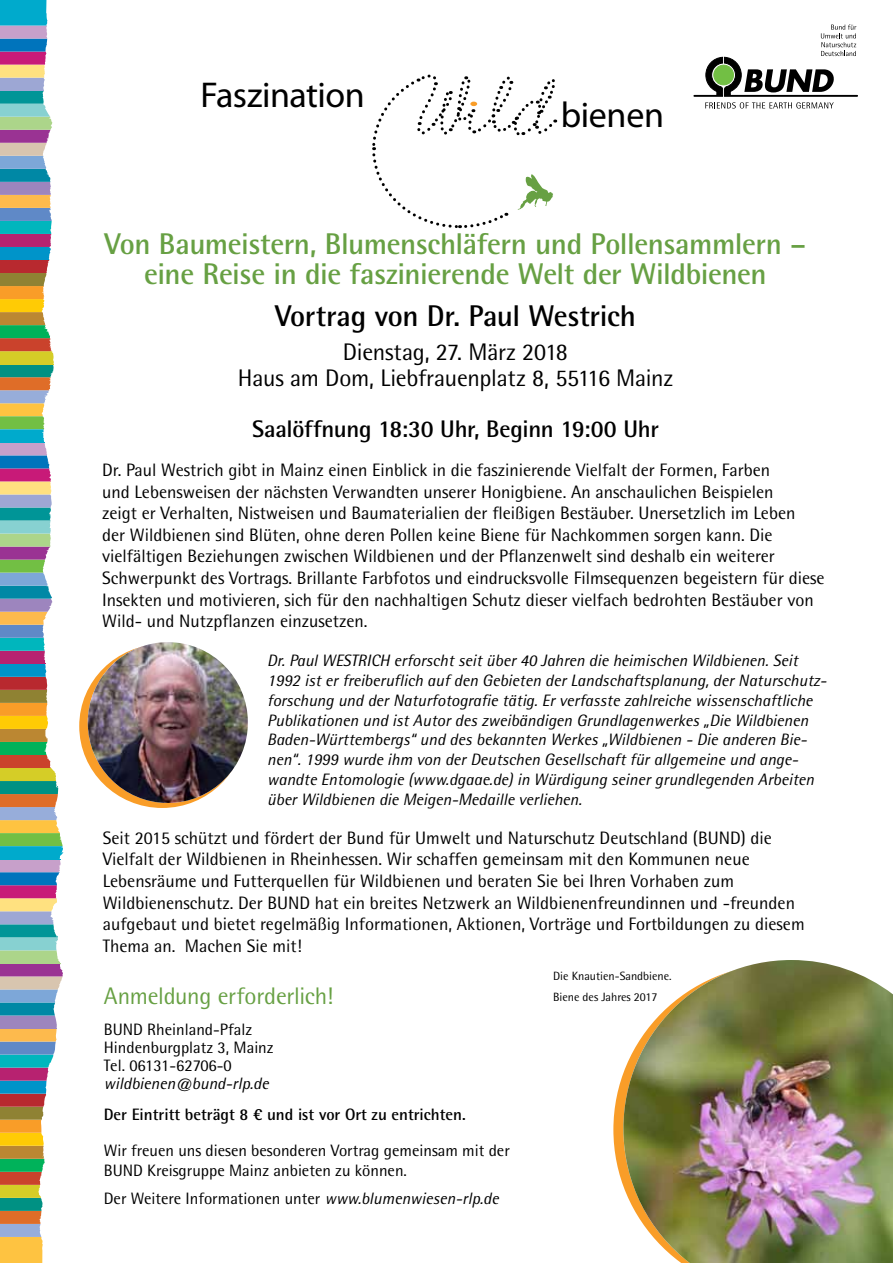
<style>
.page{position:relative;width:893px;height:1263px;background:#fff}
.page>*{position:absolute;margin:0;border:0;box-sizing:border-box;transform-origin:0 0}
.t1{font:36px "Myriad Pro";letter-spacing:-.01em;color:#000}
.t2{font:700 30px/30px "Agfa Rotis Semisans";letter-spacing:-.015em;color:#67a043;text-align:center}
.t3{font:700 30px "Agfa Rotis Semisans";letter-spacing:-.01em;color:#000}
.t4{font:24px/25.5px "Agfa Rotis Semisans";letter-spacing:-.01em;color:#000;text-align:center}
.t5{font:700 24px "Agfa Rotis Semisans";letter-spacing:-.015em;color:#000}
.t6{font:24px "Agfa Rotis Semisans";letter-spacing:-.01em;color:#67a043}
.t7{font:18px/21.6px "Agfa Rotis Semisans";color:#000}
.t8{font:italic 16.5px/19.8px "Agfa Rotis Semisans";color:#000}
.t9{font:16.5px/18px "Agfa Rotis Semisans";color:#000}
.t10{font:700 16.5px "Agfa Rotis Semisans";color:#000}
.t11{font:12px/21px "Agfa Rotis Semisans";color:#000}
.s1{font-style:italic}
</style>
<div class="page">
<svg style="left:79px;top:644px;width:166px;height:164px;background:#f5a034"></svg>
<svg style="left:613px;top:1074px;width:10px;height:111px"></svg>
<img style="left:623px;top:960px;width:270px;height:303px">
<svg style="left:0;top:0;width:63px;height:1263px"></svg>
<svg style="left:694px;top:25px;width:164px;height:71px"></svg>
<svg style="left:705px;top:102px;width:129px;height:7px"></svg>
<svg style="left:372px;top:74px;width:185px;height:155px"></svg>
<img style="left:88px;top:642px;width:160px;height:161px;border-radius:80px">
<h1 class="t1" style="left:201px;top:72px;width:166px">Faszination</h1>
<h1 class="t1" style="left:561px;top:93px;width:105px">bienen</h1>
<h2 class="t2" style="left:105px;top:228px;width:703px">Von Baumeistern, Blumenschläfern und Pollensammlern – eine Reise in die faszinierende Welt der Wildbienen</h2>
<h2 class="t3" style="left:275px;top:298px;width:362px">Vortrag von Dr. Paul Westrich</h2>
<h3 class="t4" style="left:238px;top:339px;width:437px">Dienstag, 27. März 2018<br>Haus am Dom, Liebfrauenplatz 8, 55116 Mainz</h3>
<h3 class="t5" style="left:252px;top:414px;width:408px">Saalöffnung 18:30 Uhr, Beginn 19:00 Uhr</h3>
<p class="t7" style="left:102px;top:459px;width:724px">Dr. Paul Westrich gibt in Mainz einen Einblick in die faszinierende Vielfalt der Formen, Farben<br>und Lebensweisen der nächsten Verwandten unserer Honigbiene. An anschaulichen Beispielen<br>zeigt er Verhalten, Nistweisen und Baumaterialien der fleißigen Bestäuber. Unersetzlich im Leben<br>der Wildbienen sind Blüten, ohne deren Pollen keine Biene für Nachkommen sorgen kann. Die vielfältigen Beziehungen zwischen Wildbienen und der Pflanzenwelt sind deshalb ein weiterer Schwerpunkt des Vortrags. Brillante Farbfotos und eindrucksvolle Filmsequenzen begeistern für diese Insekten und motivieren, sich für den nachhaltigen Schutz dieser vielfach bedrohten Bestäuber von Wild- und Nutzpflanzen einzusetzen.</p>
<p class="t8" style="left:267px;top:650px;width:561px">Dr. Paul WESTRICH erforscht seit über 40 Jahren die heimischen Wildbienen. Seit 1992 ist er freiberuflich auf den Gebieten der Landschaftsplanung, der Naturschutz&shy;forschung und der Naturfotografie tätig. Er verfasste zahlreiche wissenschaftliche Publikationen und ist Autor des zweibändigen Grundlagenwerkes „Die Wildbienen Baden-Württembergs“ und des bekannten Werkes „Wildbienen - Die anderen Bie&shy;nen“. 1999 wurde ihm von der Deutschen Gesellschaft für allgemeine und ange&shy;wandte Entomologie (www.dgaae.de) in Würdigung seiner grundlegenden Arbeiten über Wildbienen die Meigen-Medaille verliehen.</p>
<p class="t7" style="left:103px;top:827px;width:703px">Seit 2015 schützt und fördert der Bund für Umwelt und Naturschutz Deutschland (BUND) die Vielfalt der Wildbienen in Rheinhessen. Wir schaffen gemeinsam mit den Kommunen neue Lebensräume und Futterquellen für Wildbienen und beraten Sie bei Ihren Vorhaben zum Wildbienenschutz. Der BUND hat ein breites Netzwerk an Wildbienenfreundinnen und -freunden aufgebaut und bietet regelmäßig Informationen, Aktionen, Vorträge und Fortbildungen zu diesem Thema an. Machen Sie mit!</p>
<h3 class="t6" style="left:104px;top:982px;width:231px">Anmeldung erforderlich!</h3>
<p class="t9" style="left:104px;top:1020px;width:171px">BUND Rheinland-Pfalz<br>Hindenburgplatz 3, Mainz<br>Tel. 06131-62706-0</p>
<p class="t8" style="left:104px;top:1073px;width:167px">wildbienen@bund-rlp.de</p>
<p class="t10" style="left:104px;top:1104px;width:363px">Der Eintritt beträgt 8 € und ist vor Ort zu entrichten.</p>
<p class="t9" style="left:104px;top:1141px;width:407px;line-height:19.8px">Wir freuen uns diesen besonderen Vortrag gemeinsam mit der<br>BUND Kreisgruppe Mainz anbieten zu können.</p>
<p class="t9" style="left:104px;top:1190px;width:396px">Der Weitere Informationen unter <span class="s1">www.blumenwiesen-rlp.de</span></p>
<p class="t11" style="left:553px;top:966px;width:120px">Die Knautien-Sandbiene.<br>Biene des Jahres 2017</p>
</div>
